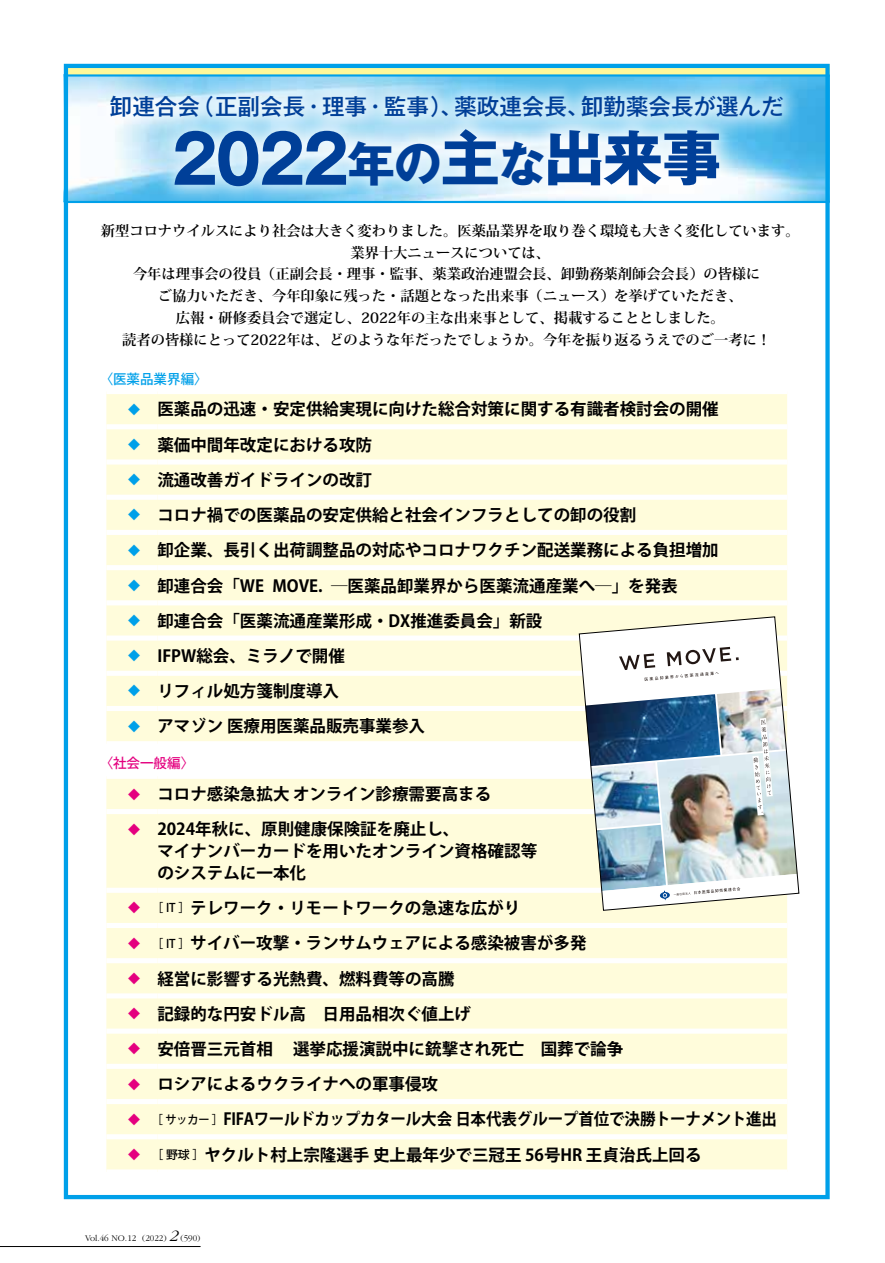
<style>
.page{position:relative;width:885px;height:1263px;background:#fff}
.page>*{position:absolute;margin:0;border:0;box-sizing:border-box;transform-origin:0 0}
.t1{font:700 66.6px "Gothic MB101 Pr 6 N";color:#003f98;scale:.9 1}
.t2{font:500 22.5px "Gothic MB101 Pr 6 N";color:#003f98}
.t3{font:700 16.5px/21.8px "Koz Go Pr 6 N";color:#000}
.t4{font:700 16.5px "Koz Go Pr 6 N";color:#000;scale:.94 1}
.t5{font:700 14.25px/21.8px "Koz Min Pr 6 N";color:#000;text-align:center}
.t6{font:500 13.5px "Koz Go Pr 6 N";color:#00a0e9}
.t7{font:500 13.5px "Koz Go Pr 6 N";color:#e4007f}
.t8{font:300 9px "Garamond";color:#000}
.s1{font-size:48px}
.s2{font-size:60px}
.s3{font-weight:500;font-size:12px;color:#00a0e9}
.s4{font-weight:500;font-size:12px;color:#e4007f}
.s5{font-weight:500;font-size:11.85px}
.s6{font-style:italic;font-size:16.5px}
</style>
<div class="page">
<img style="left:69px;top:77px;width:755px;height:124px">
<div style="left:64px;top:64px;width:765px;height:10px;background:#fff899"></div>
<div style="left:64px;top:64px;width:765px;height:1135px;border:4px solid #00a0e9"></div>
<hr style="left:0;top:1246px;width:200px;height:1px;background:#000">
<div style="left:106px;top:394px;width:681px;height:775px;background:#fffcdb"></div>
<div style="left:106px;top:424px;width:51px;height:5px;background:#fff"></div>
<div style="left:106px;top:459px;width:51px;height:6px;background:#fff"></div>
<div style="left:106px;top:495px;width:51px;height:5px;background:#fff"></div>
<div style="left:106px;top:530px;width:51px;height:5px;background:#fff"></div>
<div style="left:106px;top:565px;width:51px;height:5px;background:#fff"></div>
<div style="left:106px;top:600px;width:51px;height:5px;background:#fff"></div>
<div style="left:106px;top:635px;width:51px;height:6px;background:#fff"></div>
<div style="left:106px;top:671px;width:51px;height:5px;background:#fff"></div>
<div style="left:106px;top:706px;width:51px;height:5px;background:#fff"></div>
<div style="left:106px;top:741px;width:51px;height:5px;background:#fff"></div>
<div style="left:106px;top:747px;width:51px;height:6px;background:#fff"></div>
<div style="left:157px;top:747px;width:630px;height:6px;background:#fff"></div>
<div style="left:106px;top:774px;width:51px;height:5px;background:#fff"></div>
<div style="left:157px;top:774px;width:630px;height:5px;background:#fff"></div>
<div style="left:106px;top:809px;width:51px;height:5px;background:#fff"></div>
<div style="left:106px;top:888px;width:51px;height:5px;background:#fff"></div>
<div style="left:106px;top:923px;width:51px;height:5px;background:#fff"></div>
<div style="left:106px;top:958px;width:51px;height:5px;background:#fff"></div>
<div style="left:106px;top:993px;width:51px;height:5px;background:#fff"></div>
<div style="left:106px;top:1028px;width:51px;height:6px;background:#fff"></div>
<div style="left:106px;top:1064px;width:51px;height:5px;background:#fff"></div>
<div style="left:106px;top:1099px;width:51px;height:5px;background:#fff"></div>
<div style="left:106px;top:1134px;width:51px;height:5px;background:#fff"></div>
<div style="left:157px;top:1134px;width:630px;height:5px;background:#fff"></div>
<div style="left:157px;top:424px;width:630px;height:5px;background:#fff"></div>
<div style="left:157px;top:459px;width:630px;height:6px;background:#fff"></div>
<div style="left:157px;top:495px;width:630px;height:5px;background:#fff"></div>
<div style="left:157px;top:530px;width:630px;height:5px;background:#fff"></div>
<div style="left:157px;top:565px;width:630px;height:5px;background:#fff"></div>
<div style="left:157px;top:600px;width:630px;height:5px;background:#fff"></div>
<div style="left:157px;top:635px;width:630px;height:6px;background:#fff"></div>
<div style="left:157px;top:671px;width:630px;height:5px;background:#fff"></div>
<div style="left:157px;top:706px;width:630px;height:5px;background:#fff"></div>
<div style="left:157px;top:741px;width:630px;height:5px;background:#fff"></div>
<div style="left:157px;top:809px;width:630px;height:5px;background:#fff"></div>
<div style="left:157px;top:888px;width:630px;height:5px;background:#fff"></div>
<div style="left:157px;top:923px;width:630px;height:5px;background:#fff"></div>
<div style="left:157px;top:958px;width:630px;height:5px;background:#fff"></div>
<div style="left:157px;top:993px;width:630px;height:5px;background:#fff"></div>
<div style="left:157px;top:1028px;width:630px;height:6px;background:#fff"></div>
<div style="left:157px;top:1064px;width:630px;height:5px;background:#fff"></div>
<div style="left:157px;top:1099px;width:630px;height:5px;background:#fff"></div>
<div style="left:91px;top:77px;width:710px;height:128px;background:#fff;opacity:.8"></div>
<hr style="left:64px;top:201px;width:765px;height:2px;background:#00a0e9">
<hr style="left:64px;top:74px;width:765px;height:3px;background:#00a0e9">
<img style="left:578px;top:616px;width:221px;height:295px">
<h2 class="t2" style="left:110px;top:88px;width:675px">卸連合会（正副会長・理事・監事）、薬政連会長、卸勤薬会長が選んだ</h2>
<h1 class="t1" style="left:172px;top:104px;width:612px">2022<span class="s1">年の</span><span class="s2">主</span><span class="s1">な</span><span class="s2">出来事</span></h1>
<p class="t5" style="left:101px;top:220px;width:700px">新型コロナウイルスにより社会は大きく変わりました。医薬品業界を取り巻く環境も大きく変化しています。業界十大ニュースについては、<br>今年は理事会の役員（正副会長・理事・監事、薬業政治連盟会長、卸勤務薬剤師会会長）の皆様に<br>ご協力いただき、今年印象に残った・話題となった出来事（ニュース）を挙げていただき、<br>広報・研修委員会で選定し、2022年の主な出来事として、掲載することとしました。<br>読者の皆様にとって2022年は、どのような年だったでしょうか。今年を振り返るうえでのご一考に！</p>
<p class="t6" style="left:100px;top:371px;width:109px">〈医薬品業界編〉</p>
<p class="t3" style="left:128px;top:399px;width:592px"><span class="s3">◆</span> 医薬品の迅速・安定供給実現に向けた総合対策に関する有識者検討会の開催</p>
<p class="t3" style="left:128px;top:434px;width:245px"><span class="s3">◆</span> 薬価中間年改定における攻防</p>
<p class="t3" style="left:128px;top:469px;width:245px"><span class="s3">◆</span> 流通改善ガイドラインの改訂</p>
<p class="t3" style="left:128px;top:504px;width:509px"><span class="s3">◆</span> コロナ禍での医薬品の安定供給と社会インフラとしての卸の役割</p>
<p class="t3" style="left:128px;top:540px;width:592px"><span class="s3">◆</span> 卸企業、長引く出荷調整品の対応やコロナワクチン配送業務による負担増加</p>
<p class="t3" style="left:128px;top:575px;width:551px"><span class="s3">◆</span> 卸連合会「WE MOVE. ─医薬品卸業界から医薬流通産業へ─」を発表</p>
<p class="t3" style="left:128px;top:610px;width:416px"><span class="s3">◆</span> 卸連合会「医薬流通産業形成・DX推進委員会」新設</p>
<p class="t3" style="left:128px;top:645px;width:218px"><span class="s3">◆</span> IFPW総会、ミラノで開催</p>
<p class="t3" style="left:128px;top:681px;width:212px"><span class="s3">◆</span> リフィル処方箋制度導入</p>
<p class="t3" style="left:128px;top:716px;width:298px"><span class="s3">◆</span> アマゾン 医療用医薬品販売事業参入</p>
<p class="t7" style="left:100px;top:756px;width:96px">〈社会一般編〉</p>
<p class="t3" style="left:128px;top:784px;width:364px"><span class="s4">◆</span> コロナ感染急拡大 オンライン診療需要高まる</p>
<p class="t3" style="left:157px;top:819px;width:381px;text-indent:-29px"><span class="s4">◆</span> 2024年秋に、原則健康保険証を廃止し、<br>マイナンバーカードを用いたオンライン資格確認等のシステムに一本化</p>
<p class="t3" style="left:128px;top:897px;width:394px"><span class="s4">◆</span> <span class="s5">［ IT ］</span>テレワーク・リモートワークの急速な広がり</p>
<p class="t3" style="left:128px;top:933px;width:460px"><span class="s4">◆</span> <span class="s5">［ IT ］</span>サイバー攻撃・ランサムウェアによる感染被害が多発</p>
<p class="t3" style="left:128px;top:968px;width:328px"><span class="s4">◆</span> 経営に影響する光熱費、燃料費等の高騰</p>
<p class="t3" style="left:128px;top:1003px;width:344px"><span class="s4">◆</span> 記録的な円安ドル高　日用品相次ぐ値上げ</p>
<p class="t3" style="left:128px;top:1038px;width:496px"><span class="s4">◆</span> 安倍晋三元首相 　選挙応援演説中に銃撃され死亡　国葬で論争</p>
<p class="t3" style="left:128px;top:1074px;width:311px"><span class="s4">◆</span> ロシアによるウクライナへの軍事侵攻</p>
<p class="t4" style="left:128px;top:1110px;width:691px"><span class="s4">◆</span> <span class="s5">［ サッカー］</span>FIFAワールドカップカタール大会 日本代表グループ首位で決勝トーナメント進出</p>
<p class="t3" style="left:128px;top:1144px;width:575px"><span class="s4">◆</span> <span class="s5">［ 野球 ］</span>ヤクルト村上宗隆選手 史上最年少で三冠王 56号HR 王貞治氏上回る</p>
<p class="t8" style="left:85px;top:1233px;width:117px">Vol.46 NO.12 (2022) <span class="s6">2</span> (590)</p>
</div>
